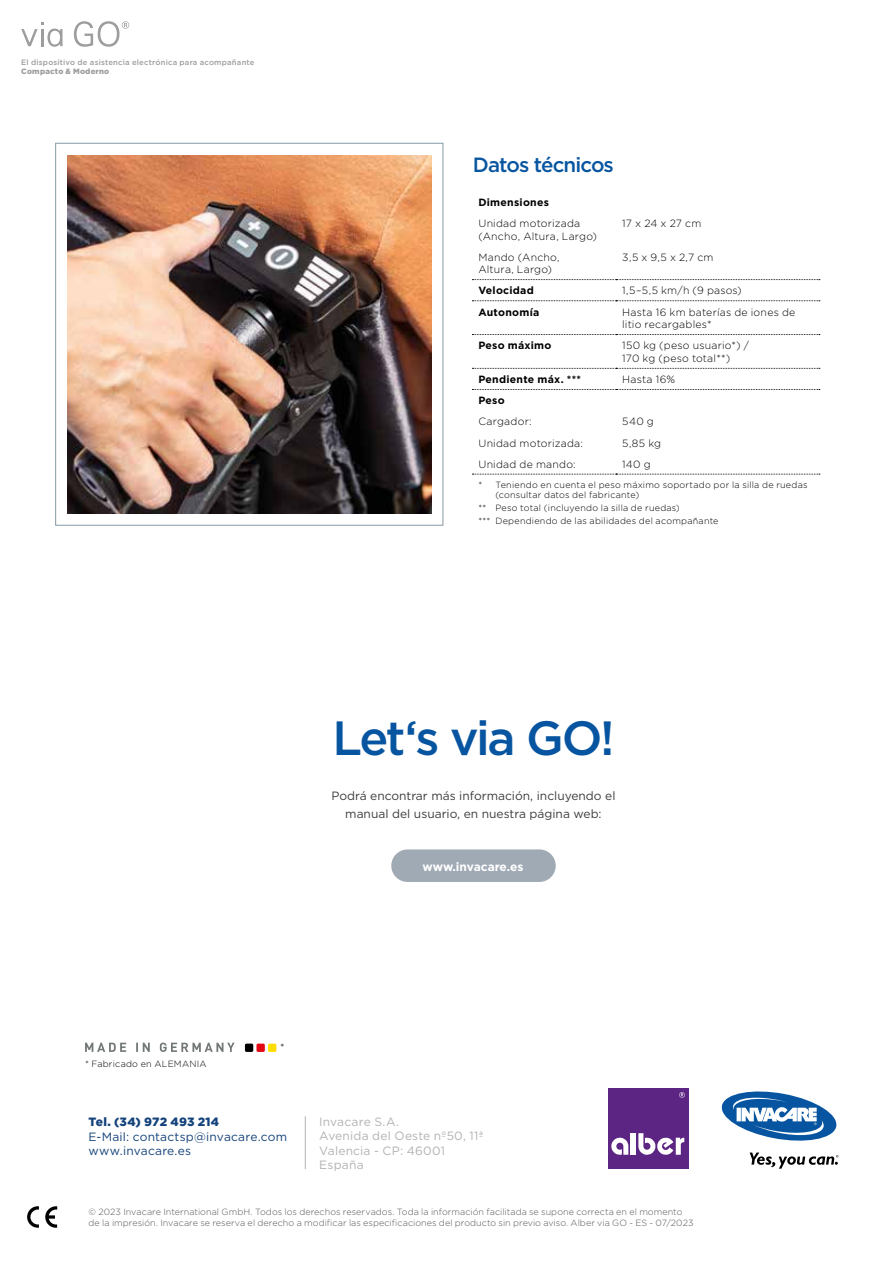
<style>
.page{position:relative;width:893px;height:1263px;background:#fff}
.page>*{position:absolute;margin:0;border:0;box-sizing:border-box;transform-origin:0 0}
.t1{font:500 48px "Gotham";letter-spacing:-.05em;color:#0755a0}
.t2{font:500 20.55px "Gotham";letter-spacing:-.045em;color:#0755a0}
.t3{font:12px/18px "Gotham";color:#3c3c3b;text-align:center}
.t4{font:12px/14.4px "Gotham";letter-spacing:.02em;color:#b3b2b2}
.t5{font:12px/14.4px "Gotham";letter-spacing:.015em;color:#14427a}
.t6{font:900 12px "Gotham";letter-spacing:.015em;color:#14427a}
.t7{font:700 12px "Gotham";letter-spacing:-.005em;color:#fff}
.t8{font:300 10.5px/12.6px "Gotham";letter-spacing:.02em;color:#000}
.t9{font:700 10.5px "Gotham";letter-spacing:.025em;color:#000}
.t10{font:300 9px/10.8px "Gotham";letter-spacing:.005em;color:#575756}
.t11{font:300 9px/10.8px "Gotham";letter-spacing:.03em;color:#000}
.t12{font:500 7.65px "Gotham";letter-spacing:.025em;color:#9d9d9c}
.t13{font:900 7.65px "Gotham";letter-spacing:.03em;color:#9d9d9c}
</style>
<div class="page">
<svg style="left:45px;top:1206px;width:12px;height:22px"></svg>
<svg style="left:27px;top:1206px;width:12px;height:22px"></svg>
<hr style="left:305px;top:1116px;width:1px;height:53px;background:#b3b2b2">
<svg style="left:21px;top:22px;width:42px;height:25px"></svg>
<svg style="left:74px;top:21px;width:55px;height:26px"></svg>
<div style="left:608px;top:1088px;width:80px;height:81px;background:#5c2483"></div>
<svg style="left:611px;top:1137px;width:17px;height:18px"></svg>
<div style="left:631px;top:1133px;width:5px;height:22px;background:#fff"></div>
<svg style="left:638px;top:1133px;width:46px;height:22px"></svg>
<svg style="left:679px;top:1092px;width:6px;height:6px"></svg>
<svg style="left:721px;top:1091px;width:116px;height:50px"></svg>
<svg style="left:750px;top:1152px;width:88px;height:17px"></svg>
<div style="left:391px;top:849px;width:165px;height:33px;background:#a0aab5;border-radius:16px"></div>
<div style="left:55px;top:143px;width:388px;height:383px;border:1px solid #859aa5"></div>
<img style="left:68px;top:155px;width:363px;height:358px">
<svg style="left:472px;top:279px;width:348px;height:1px"></svg>
<svg style="left:472px;top:300px;width:348px;height:1px"></svg>
<svg style="left:472px;top:334px;width:348px;height:1px"></svg>
<svg style="left:472px;top:368px;width:348px;height:1px"></svg>
<svg style="left:472px;top:389px;width:348px;height:1px"></svg>
<svg style="left:472px;top:474px;width:348px;height:1px"></svg>
<div style="left:245px;top:1043px;width:8px;height:9px;background:#000;border-radius:2px"></div>
<div style="left:256px;top:1043px;width:9px;height:9px;background:#e30613;border-radius:2px"></div>
<div style="left:268px;top:1043px;width:8px;height:9px;background:#fd0;border-radius:2px"></div>
<svg style="left:85px;top:1042px;width:150px;height:10px"></svg>
<p class="t12" style="left:21px;top:57px;width:235px">El dispositivo de asistencia electrónica para acompañante</p>
<p class="t13" style="left:21px;top:66px;width:89px">Compacto &amp; Moderno</p>
<h2 class="t2" style="left:473px;top:151px;width:142px">Datos técnicos</h2>
<p class="t9" style="left:478px;top:195px;width:72px">Dimensiones</p>
<p class="t8" style="left:478px;top:217px;width:120px">Unidad motorizada (Ancho, Altura, Largo)</p>
<p class="t8" style="left:622px;top:217px;width:81px">17 x 24 x 27 cm</p>
<p class="t8" style="left:478px;top:250px;width:83px">Mando (Ancho,<br>Altura, Largo)</p>
<p class="t8" style="left:622px;top:250px;width:93px">3,5 x 9,5 x 2,7 cm</p>
<p class="t9" style="left:478px;top:284px;width:57px">Velocidad</p>
<p class="t8" style="left:622px;top:284px;width:121px">1,5–5,5 km/h (9 pasos)</p>
<p class="t9" style="left:478px;top:305px;width:62px">Autonomía</p>
<p class="t8" style="left:622px;top:305px;width:175px">Hasta 16 km baterías de iones de litio recargables*</p>
<p class="t9" style="left:478px;top:339px;width:75px">Peso máximo</p>
<p class="t8" style="left:622px;top:339px;width:128px">150 kg (peso usuario*) /<br>170 kg (peso total**)</p>
<p class="t9" style="left:478px;top:372px;width:104px">Pendiente máx. ***</p>
<p class="t8" style="left:622px;top:373px;width:55px">Hasta 16%</p>
<p class="t9" style="left:478px;top:394px;width:28px">Peso</p>
<p class="t8" style="left:478px;top:415px;width:55px">Cargador:</p>
<p class="t8" style="left:622px;top:415px;width:33px">540 g</p>
<p class="t8" style="left:478px;top:436px;width:106px">Unidad motorizada:</p>
<p class="t8" style="left:622px;top:436px;width:40px">5,85 kg</p>
<p class="t8" style="left:478px;top:457px;width:99px">Unidad de mando:</p>
<p class="t8" style="left:622px;top:457px;width:30px">140 g</p>
<p class="t11" style="left:495px;top:479px;width:314px;text-indent:-17px">* Teniendo en cuenta el peso máximo soportado por la silla de ruedas (consultar datos del fabricante)</p>
<p class="t11" style="left:478px;top:501px;width:242px;line-height:12.9px">** Peso total (incluyendo la silla de ruedas)<br>*** Dependiendo de las abilidades del acompañante</p>
<h1 class="t1" style="left:332px;top:706px;width:284px">Let‘s via GO!</h1>
<p class="t3" style="left:331px;top:786px;width:286px">Podrá encontrar más información, incluyendo el manual del usuario, en nuestra página web:</p>
<p class="t7" style="left:423px;top:858px;width:102px">www.invacare.es</p>
<p class="t11" style="left:85px;top:1058px;width:123px">* Fabricado en ALEMANIA</p>
<p class="t8" style="left:280px;top:1041px;width:6px">*</p>
<p class="t6" style="left:88px;top:1114px;width:132px">Tel. (34) 972 493 214</p>
<p class="t5" style="left:88px;top:1129px;width:200px">E-Mail: contactsp@invacare.com www.invacare.es</p>
<p class="t4" style="left:319px;top:1114px;width:166px">Invacare S.A.<br>Avenida del Oeste nº50, 11ª<br>Valencia - CP: 46001<br>España</p>
<p class="t10" style="left:89px;top:1206px;width:606px">© 2023 Invacare International GmbH. Todos los derechos reservados. Toda la información facilitada se supone correcta en el momento de la impresión. Invacare se reserva el derecho a modificar las especificaciones del producto sin previo aviso. Alber via GO - ES - 07/2023</p>
</div>
